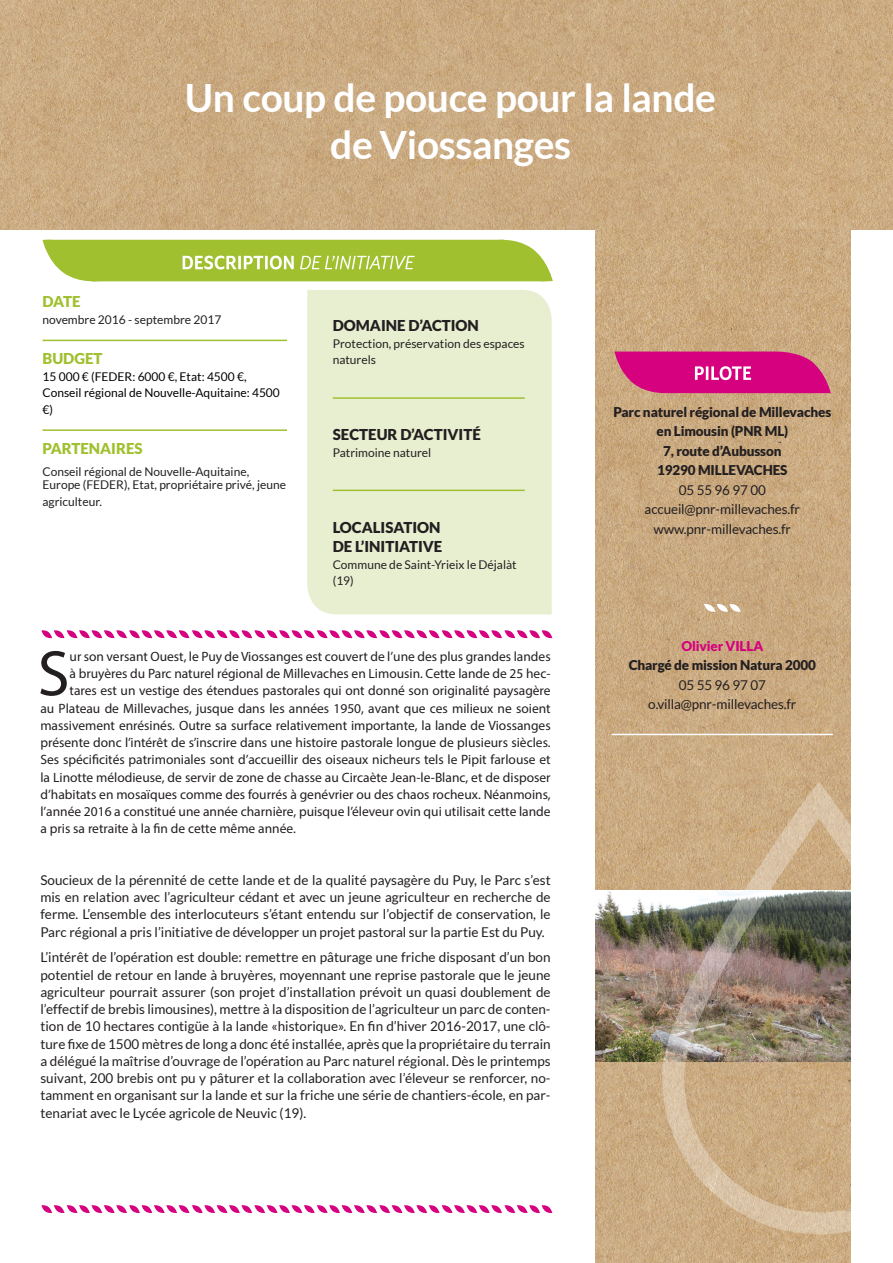
<style>
.page{position:relative;width:893px;height:1263px;background:#fff}
.page>*{position:absolute;margin:0;border:0;box-sizing:border-box;transform-origin:0 0}
.Paragraphe_avec_lett{font:64.65px "Myriad Pro";color:#231f20}
._1-titre_fiche{font:700 39px/46.8px "Lato";letter-spacing:-.01em;color:#fff;text-align:center}
.Titre_domaine_d_acti{font:900 15px/19.5px "Lato";color:#231f20}
.Titre_Date__budget{font:900 15px "Lato";color:#a1c030}
.texte_paragraphe{font:13.5px/17.2px "Lato";color:#231f20;text-align:justify}
.Paragraphe_avec_lett-2{font:13.5px "Myriad Pro";color:#231f20}
.contact_structure_pi{font:900 13.5px/19.5px "Lato";letter-spacing:-.01em;color:#231f20;text-align:center}
.num___mail{font:13.5px "Lato";letter-spacing:-.01em;color:#231f20}
.Prénom_Nom{font:900 13.5px "Lato";letter-spacing:-.01em;color:#d6017f}
.texte_description{font:12px/16.5px "Lato";color:#231f20}
.texte_description-2{font:12px/16.5px "Lato";color:#000}
</style>
<div class="page">
<img style="left:0;top:0;width:893px;height:229px">
<img style="left:595px;top:229px;width:255px;height:1034px">
<hr style="left:612px;top:734px;width:221px;height:1px;background:#fff">
<svg style="left:704px;top:603px;width:37px;height:9px"></svg>
<div style="left:307px;top:290px;width:245px;height:324px;background:#e8efd1"></div>
<hr style="left:333px;top:397px;width:192px;height:2px;background:#a1c030">
<hr style="left:333px;top:490px;width:192px;height:1px;background:#a1c030">
<hr style="left:43px;top:340px;width:244px;height:1px;background:#a1c030">
<hr style="left:43px;top:429px;width:244px;height:2px;background:#a1c030">
<img style="left:595px;top:891px;width:48px;height:170px">
<img style="left:643px;top:756px;width:208px;height:507px">
<svg style="left:41px;top:630px;width:511px;height:9px"></svg>
<svg style="left:41px;top:1205px;width:511px;height:8px"></svg>
<svg style="left:43px;top:239px;width:510px;height:43px;background:#adc84a"></svg>
<svg style="left:614px;top:350px;width:217px;height:43px;background:#d52384"></svg>
<p class="_1-titre_fiche" style="left:185px;top:74px;width:533px">Un coup de pouce pour la lande de Viossanges</p>
<p class="Titre_Date__budget" style="left:43px;top:293px;width:39px">DATE</p>
<p class="texte_description" style="left:43px;top:311px;width:180px">novembre 2016 - septembre 2017</p>
<p class="Titre_Date__budget" style="left:43px;top:350px;width:61px">BUDGET</p>
<p class="texte_description-2" style="left:43px;top:368px;width:239px">15 000 € (FEDER: 6000 €, Etat: 4500 €,<br>Conseil régional de Nouvelle-Aquitaine: 4500 €)</p>
<p class="Titre_Date__budget" style="left:43px;top:439px;width:102px">PARTENAIRES</p>
<p class="texte_description" style="left:43px;top:465px;width:245px;line-height:13.5px">Conseil régional de Nouvelle-Aquitaine,<br>Europe (FEDER), Etat, propriétaire privé, jeune</p>
<p class="texte_description" style="left:43px;top:493px;width:61px">agriculteur.</p>
<p class="Titre_domaine_d_acti" style="left:333px;top:316px;width:148px">DOMAINE D’ACTION</p>
<p class="texte_description" style="left:333px;top:335px;width:194px">Protection, préservation des espaces naturels</p>
<p class="Titre_domaine_d_acti" style="left:333px;top:425px;width:150px">SECTEUR D’ACTIVITÉ</p>
<p class="texte_description" style="left:333px;top:444px;width:100px">Patrimoine naturel</p>
<p class="Titre_domaine_d_acti" style="left:333px;top:517px;width:111px">LOCALISATION<br>DE L’INITIATIVE</p>
<p class="texte_description" style="left:333px;top:556px;width:185px">Commune de Saint-Yrieix le Déjalàt (19)</p>
<p class="Paragraphe_avec_lett" style="left:38px;top:634px;width:33px">S</p>
<p class="Paragraphe_avec_lett-2" style="left:70px;top:648px;width:483px">ur son versant Ouest, le Puy de Viossanges est couvert de l’une des plus grandes landes</p>
<p class="Paragraphe_avec_lett-2" style="left:70px;top:665px;width:483px">à bruyères du Parc naturel régional de Millevaches en Limousin. Cette lande de 25 hec-</p>
<p class="Paragraphe_avec_lett-2" style="left:70px;top:682px;width:483px">tares est un vestige des étendues pastorales qui ont donné son originalité paysagère</p>
<p class="Paragraphe_avec_lett-2" style="left:40px;top:700px;width:512px">au Plateau de Millevaches, jusque dans les années 1950, avant que ces milieux ne soient</p>
<p class="Paragraphe_avec_lett-2" style="left:40px;top:717px;width:512px">massivement enrésinés. Outre sa surface relativement importante, la lande de Viossanges</p>
<p class="Paragraphe_avec_lett-2" style="left:40px;top:734px;width:512px">présente donc l’intérêt de s’inscrire dans une histoire pastorale longue de plusieurs siècles.</p>
<p class="Paragraphe_avec_lett-2" style="left:40px;top:751px;width:512px">Ses spécificités patrimoniales sont d’accueillir des oiseaux nicheurs tels le Pipit farlouse et</p>
<p class="Paragraphe_avec_lett-2" style="left:40px;top:769px;width:512px">la Linotte mélodieuse, de servir de zone de chasse au Circaète Jean-le-Blanc, et de disposer</p>
<p class="Paragraphe_avec_lett-2" style="left:40px;top:786px;width:512px">d’habitats en mosaïques comme des fourrés à genévrier ou des chaos rocheux. Néanmoins,</p>
<p class="Paragraphe_avec_lett-2" style="left:40px;top:803px;width:512px">l’année 2016 a constitué une année charnière, puisque l’éleveur ovin qui utilisait cette lande</p>
<p class="Paragraphe_avec_lett-2" style="left:40px;top:820px;width:257px">a pris sa retraite à la fin de cette même année.</p>
<p class="texte_paragraphe" style="left:40px;top:871px;width:512px">Soucieux de la pérennité de cette lande et de la qualité paysagère du Puy, le Parc s’est mis en relation avec l’agriculteur cédant et avec un jeune agriculteur en recherche de ferme. L’ensemble des interlocuteurs s’étant entendu sur l’objectif de conservation, le Parc régional a pris l’initiative de développer un projet pastoral sur la partie Est du Puy.</p>
<p class="texte_paragraphe" style="left:40px;top:949px;width:512px">L’intérêt de l’opération est double: remettre en pâturage une friche disposant d’un bon potentiel de retour en lande à bruyères, moyennant une reprise pastorale que le jeune agriculteur pourrait assurer (son projet d’installation prévoit un quasi doublement de l’effectif de brebis limousines), mettre à la disposition de l’agriculteur un parc de conten&shy;tion de 10 hectares contigüe à la lande «historique». En fin d’hiver 2016-2017, une clô&shy;ture fixe de 1500 mètres de long a donc été installée, après que la propriétaire du terrain a délégué la maîtrise d’ouvrage de l’opération au Parc naturel régional. Dès le printemps suivant, 200 brebis ont pu y pâturer et la collaboration avec l’éleveur se renforcer, no&shy;tamment en organisant sur la lande et sur la friche une série de chantiers-école, en par&shy;tenariat avec le Lycée agricole de Neuvic (19).</p>
<p class="contact_structure_pi" style="left:613px;top:402px;width:219px">Parc naturel régional de Millevaches en Limousin (PNR ML)</p>
<p class="contact_structure_pi" style="left:663px;top:441px;width:120px">7, route d’Aubusson</p>
<p class="contact_structure_pi" style="left:657px;top:460px;width:132px">19290 MILLEVACHES</p>
<p class="num___mail" style="left:679px;top:482px;width:88px">05 55 96 97 00</p>
<p class="num___mail" style="left:645px;top:502px;width:157px">accueil@pnr-millevaches.fr</p>
<p class="num___mail" style="left:654px;top:521px;width:139px">www.pnr-millevaches.fr</p>
<p class="Prénom_Nom" style="left:681px;top:638px;width:83px">Olivier VILLA</p>
<p class="contact_structure_pi" style="left:629px;top:655px;width:189px">Chargé de mission Natura 2000</p>
<p class="num___mail" style="left:679px;top:677px;width:88px">05 55 96 97 07</p>
<p class="num___mail" style="left:648px;top:697px;width:150px">o.villa@pnr-millevaches.fr</p>
</div>
